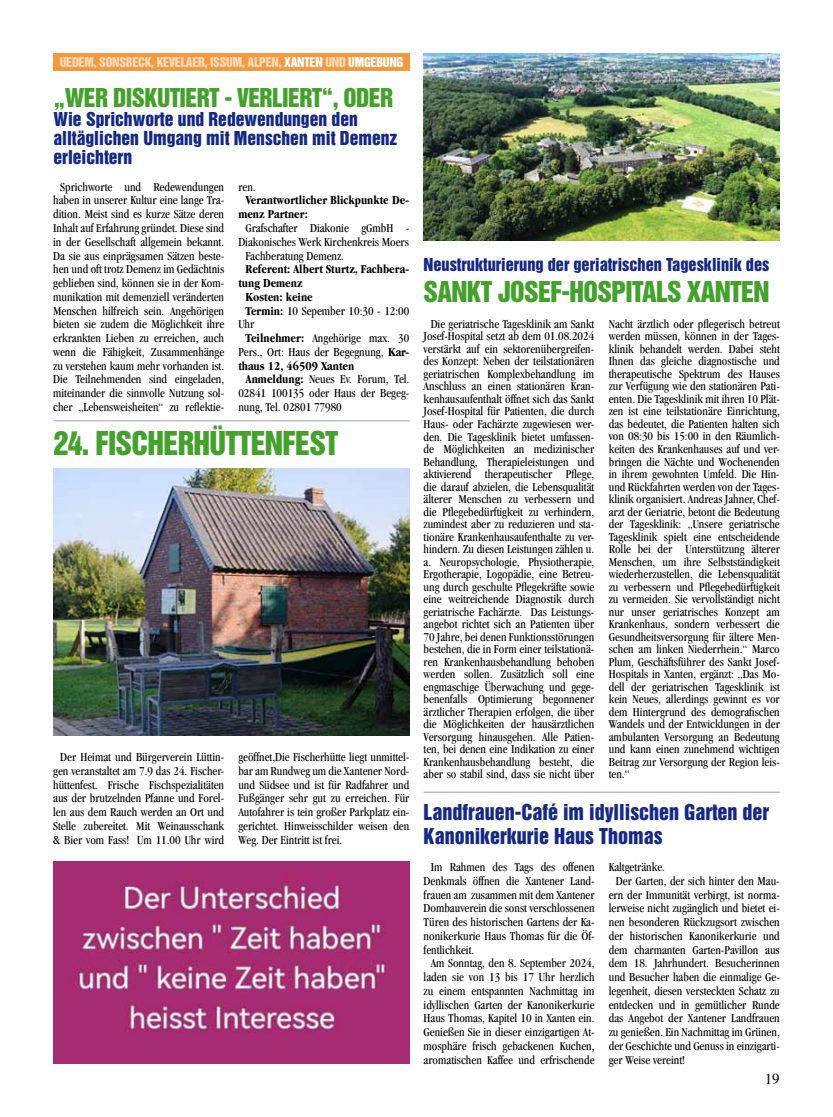
<style>
.page{position:relative;width:833px;height:1117px;background:#fff}
.page>*{position:absolute;margin:0;border:0;box-sizing:border-box;transform-origin:0 0}
.t1{font:30px "Helvetica Inserat";letter-spacing:-.025em;color:#44a12b}
.t2{font:26.25px "Helvetica Inserat";letter-spacing:-.025em;color:#44a12b}
.t3{font:23.75px "Helvetica Inserat";letter-spacing:-.025em;color:#44a12b}
.t4{font:20px/23.8px "Helvetica Inserat";color:#162983}
.t5{font:17.5px/18.8px "Helvetica Inserat";color:#162983}
.t6{font:16.25px "Helvetica Inserat";color:#162983}
.t7{font:15px "Times";color:#000}
.t8{font:condensed 12.5px/12.5px "Garamond";color:#000;text-align:center}
.t9{font:700 condensed 12.5px/13.8px "Garamond";color:#000}
.t10{font:12.25px "Helvetica Inserat";letter-spacing:-.025em;color:#fcdbb9}
.s1{color:#fff}
.s2{font-weight:700}
</style>
<div class="page">
<div style="left:53px;top:53px;width:357px;height:18px;background:#f39a40"></div>
<img style="left:423px;top:53px;width:357px;height:187px">
<img style="left:54px;top:468px;width:356px;height:267px">
<img style="left:54px;top:861px;width:356px;height:202px">
<hr style="left:54px;top:420px;width:356px;height:1px;background:#9c9e9f">
<hr style="left:423px;top:791px;width:357px;height:1px;background:#9c9e9f">
<p class="t10" style="left:60px;top:54px;width:345px">Uedem, Sonsbeck, Kevelaer, Issum, Alpen, <span class="s1">Xanten</span> und <span class="s1">Umgebung</span></p>
<h3 class="t3" style="left:53px;top:84px;width:341px">„Wer diskutiert - verliert“, oder</h3>
<h3 class="t5" style="left:53px;top:110px;width:345px">Wie Sprichworte und Redewendungen den alltäglichen Umgang mit Menschen mit Demenz erleichtern</h3>
<p class="t8" style="left:53px;top:180px;width:172px;line-height:13.8px">Sprichworte und Redewendungen haben in unserer Kultur eine lange Tra&shy;dition. Meist sind es kurze Sätze deren Inhalt auf Erfahrung gründet. Diese sind in der Gesellschaft allgemein bekannt.<br>Da sie aus einprägsamen Sätzen beste&shy;hen und oft trotz Demenz im Gedächtnis geblieben sind, können sie in der Kom&shy;munikation mit demenziell veränderten Menschen hilfreich sein. Angehörigen bieten sie zudem die Möglichkeit ihre erkrankten Lieben zu erreichen, auch wenn die Fähigkeit, Zusammenhänge zu verstehen kaum mehr vorhanden ist.<br>Die Teilnehmenden sind eingeladen, miteinander die sinnvolle Nutzung sol&shy;cher „Lebensweisheiten“ zu reflektie-</p>
<p class="t8" style="left:238px;top:180px;width:19px">ren.</p>
<p class="t9" style="left:238px;top:193px;width:172px;text-indent:7px">Verantwortlicher Blickpunkte De&shy;menz Partner:</p>
<p class="t8" style="left:245px;top:222px;width:165px">Grafschafter Diakonie gGmbH -</p>
<p class="t8" style="left:238px;top:235px;width:172px">Diakonisches Werk Kirchenkreis Moers</p>
<p class="t8" style="left:245px;top:249px;width:100px">Fachberatung Demenz.</p>
<p class="t9" style="left:245px;top:262px;width:165px">Referent: Albert Sturtz, Fachbera-</p>
<p class="t9" style="left:238px;top:276px;width:66px">tung Demenz</p>
<p class="t9" style="left:245px;top:290px;width:69px">Kosten: keine</p>
<p class="t8" style="left:245px;top:304px;width:165px"><span class="s2">Termin:</span> 10 Sepember 10:30 - 12:00</p>
<p class="t8" style="left:238px;top:318px;width:17px">Uhr</p>
<p class="t8" style="left:245px;top:332px;width:165px"><span class="s2">Teilnehmer:</span> Angehörige max. 30</p>
<p class="t8" style="left:238px;top:345px;width:172px">Pers., Ort: Haus der Begegnung, <span class="s2">Kar-</span></p>
<p class="t9" style="left:238px;top:358px;width:117px">thaus 12, 46509 Xanten</p>
<p class="t8" style="left:245px;top:373px;width:165px"><span class="s2">Anmeldung:</span> Neues Ev. Forum, Tel.</p>
<p class="t8" style="left:238px;top:387px;width:172px">02841 100135 oder Haus der Begeg-</p>
<p class="t8" style="left:238px;top:400px;width:105px">nung, Tel. 02801 77980</p>
<h1 class="t1" style="left:53px;top:425px;width:287px">24. Fischerhüttenfest</h1>
<p class="t8" style="left:53px;top:750px;width:172px;line-height:13.8px">Der Heimat und Bürgerverein Lüttin&shy;gen veranstaltet am 7.9 das 24. Fischer&shy;hüttenfest. Frische Fischspezialitäten aus der brutzelnden Pfanne und Forel&shy;len aus dem Rauch werden an Ort und Stelle zubereitet. Mit Weinausschank &amp; Bier vom Fass! Um 11.00 Uhr wird</p>
<p class="t8" style="left:238px;top:750px;width:172px;line-height:13.8px;text-align:justify">geöffnet,Die Fischerhütte liegt unmittel&shy;bar am Rundweg um die Xantener Nord&shy;und Südsee und ist für Radfahrer und Fußgänger sehr gut zu erreichen. Für Autofahrer is tein großer Parkplatz ein&shy;gerichtet. Hinweisschilder weisen den Weg. Der Eintritt ist frei.</p>
<h3 class="t6" style="left:423px;top:254px;width:347px">Neustrukturierung der geriatrischen Tagesklinik des</h3>
<h2 class="t2" style="left:423px;top:276px;width:347px">Sankt Josef-Hospitals Xanten</h2>
<p class="t8" style="left:609px;top:317px;width:172px;text-align:justify">Nacht ärztlich oder pflegerisch betreut werden müssen, können in der Tages&shy;klinik behandelt werden. Dabei steht Ihnen das gleiche diagnostische und therapeutische Spektrum des Hauses zur Verfügung wie den stationären Pati&shy;enten. Die Tagesklinik mit ihren 10 Plät&shy;zen ist eine teilstationäre Einrichtung, das bedeutet, die Patienten halten sich von 08:30 bis 15:00 in den Räumlich&shy;keiten des Krankenhauses auf und ver&shy;bringen die Nächte und Wochenenden in ihrem gewohnten Umfeld. Die Hin&shy;und Rückfahrten werden von der Tages&shy;klinik organisiert. Andreas Jahner, Chef&shy;arzt der Geriatrie, betont die Bedeutung der Tagesklinik: „Unsere geriatrische Tagesklinik spielt eine entscheidende Rolle bei der Unterstützung älterer Menschen, um ihre Selbstständigkeit wiederherzustellen, die Lebensqualität zu verbessern und Pflegebedürftigkeit zu vermeiden. Sie vervollständigt nicht nur unser geriatrisches Konzept am Krankenhaus, sondern verbessert die Gesundheitsversorgung für ältere Men&shy;schen am linken Niederrhein.“ Marco Plum, Geschäftsführer des Sankt Josef-Hospitals in Xanten, ergänzt: „Das Mo&shy;dell der geriatrischen Tagesklinik ist kein Neues, allerdings gewinnt es vor dem Hintergrund des demografischen Wandels und der Entwicklungen in der ambulanten Versorgung an Bedeutung und kann einen zunehmend wichtigen Beitrag zur Versorgung der Region leis&shy;ten.“</p>
<p class="t8" style="left:423px;top:317px;width:172px">Die geriatrische Tagesklinik am Sankt Josef-Hospital setzt ab dem 01.08.2024 verstärkt auf ein sektorenübergreifen&shy;des Konzept: Neben der teilstationären geriatrischen Komplexbehandlung im Anschluss an einen stationären Kran&shy;kenhausaufenthalt öffnet sich das Sankt Josef-Hospital für Patienten, die durch Haus- oder Fachärzte zugewiesen wer&shy;den. Die Tagesklinik bietet umfassen&shy;de Möglichkeiten an medizinischer Behandlung, Therapieleistungen und aktivierend therapeutischer Pflege, die darauf abzielen, die Lebensqualität älterer Menschen zu verbessern und die Pflegebedürftigkeit zu verhindern, zumindest aber zu reduzieren und sta&shy;tionäre Krankenhausaufenthalte zu ver&shy;hindern. Zu diesen Leistungen zählen u. a. Neuropsychologie, Physiotherapie, Ergotherapie, Logopädie, eine Betreu&shy;ung durch geschulte Pflegekräfte sowie eine weitreichende Diagnostik durch geriatrische Fachärzte. Das Leistungs&shy;angebot richtet sich an Patienten über 70 Jahre, bei denen Funktionsstörungen bestehen, die in Form einer teilstationä&shy;ren Krankenhausbehandlung behoben werden sollen. Zusätzlich soll eine engmaschige Überwachung und gege&shy;benenfalls Optimierung begonnener ärztlicher Therapien erfolgen, die über die Möglichkeiten der hausärztlichen Versorgung hinausgehen. Alle Patien&shy;ten, bei denen eine Indikation zu einer Krankenhausbehandlung besteht, die aber so stabil sind, dass sie nicht über</p>
<h3 class="t4" style="left:423px;top:800px;width:347px">Landfrauen-Café im idyllischen Garten der<br>Kanonikerkurie Haus Thomas</h3>
<p class="t8" style="left:609px;top:860px;width:58px">Kaltgetränke.</p>
<p class="t8" style="left:616px;top:874px;width:165px">Der Garten, der sich hinter den Mau-</p>
<p class="t8" style="left:609px;top:888px;width:172px">ern der Immunität verbirgt, ist norma-</p>
<p class="t8" style="left:609px;top:901px;width:172px">lerweise nicht zugänglich und bietet ei-</p>
<p class="t8" style="left:609px;top:915px;width:172px">nen besonderen Rückzugsort zwischen</p>
<p class="t8" style="left:609px;top:929px;width:172px">der historischen Kanonikerkurie und</p>
<p class="t8" style="left:609px;top:943px;width:172px">dem charmanten Garten-Pavillon aus</p>
<p class="t8" style="left:609px;top:956px;width:172px">dem 18. Jahrhundert. Besucherinnen</p>
<p class="t8" style="left:609px;top:970px;width:172px">und Besucher haben die einmalige Ge-</p>
<p class="t8" style="left:609px;top:984px;width:172px">legenheit, diesen versteckten Schatz zu</p>
<p class="t8" style="left:609px;top:998px;width:172px">entdecken und in gemütlicher Runde</p>
<p class="t8" style="left:609px;top:1011px;width:172px">das Angebot der Xantener Landfrauen</p>
<p class="t8" style="left:609px;top:1025px;width:172px">zu genießen. Ein Nachmittag im Grünen,</p>
<p class="t8" style="left:609px;top:1039px;width:172px">der Geschichte und Genuss in einzigarti-</p>
<p class="t8" style="left:609px;top:1053px;width:78px">ger Weise vereint!</p>
<p class="t8" style="left:431px;top:860px;width:165px">Im Rahmen des Tags des offenen</p>
<p class="t8" style="left:423px;top:874px;width:172px">Denkmals öffnen die Xantener Land-</p>
<p class="t8" style="left:423px;top:888px;width:172px">frauen am zusammen mit dem Xantener</p>
<p class="t8" style="left:423px;top:901px;width:172px">Dombauverein die sonst verschlossenen</p>
<p class="t8" style="left:423px;top:915px;width:172px">Türen des historischen Gartens der Ka-</p>
<p class="t8" style="left:423px;top:929px;width:172px">nonikerkurie Haus Thomas für die Öf-</p>
<p class="t8" style="left:423px;top:943px;width:52px">fentlichkeit.</p>
<p class="t8" style="left:431px;top:956px;width:165px">Am Sonntag, den 8. September 2024,</p>
<p class="t8" style="left:423px;top:970px;width:172px">laden sie von 13 bis 17 Uhr herzlich</p>
<p class="t8" style="left:423px;top:984px;width:172px">zu einem entspannten Nachmittag im</p>
<p class="t8" style="left:423px;top:998px;width:172px">idyllischen Garten der Kanonikerkurie</p>
<p class="t8" style="left:423px;top:1011px;width:172px">Haus Thomas, Kapitel 10 in Xanten ein.</p>
<p class="t8" style="left:423px;top:1025px;width:172px">Genießen Sie in dieser einzigartigen At-</p>
<p class="t8" style="left:423px;top:1039px;width:172px">mosphäre frisch gebackenen Kuchen,</p>
<p class="t8" style="left:423px;top:1053px;width:172px">aromatischen Kaffee und erfrischende</p>
<p class="t7" style="left:765px;top:1064px;width:16px">19</p>
</div>
